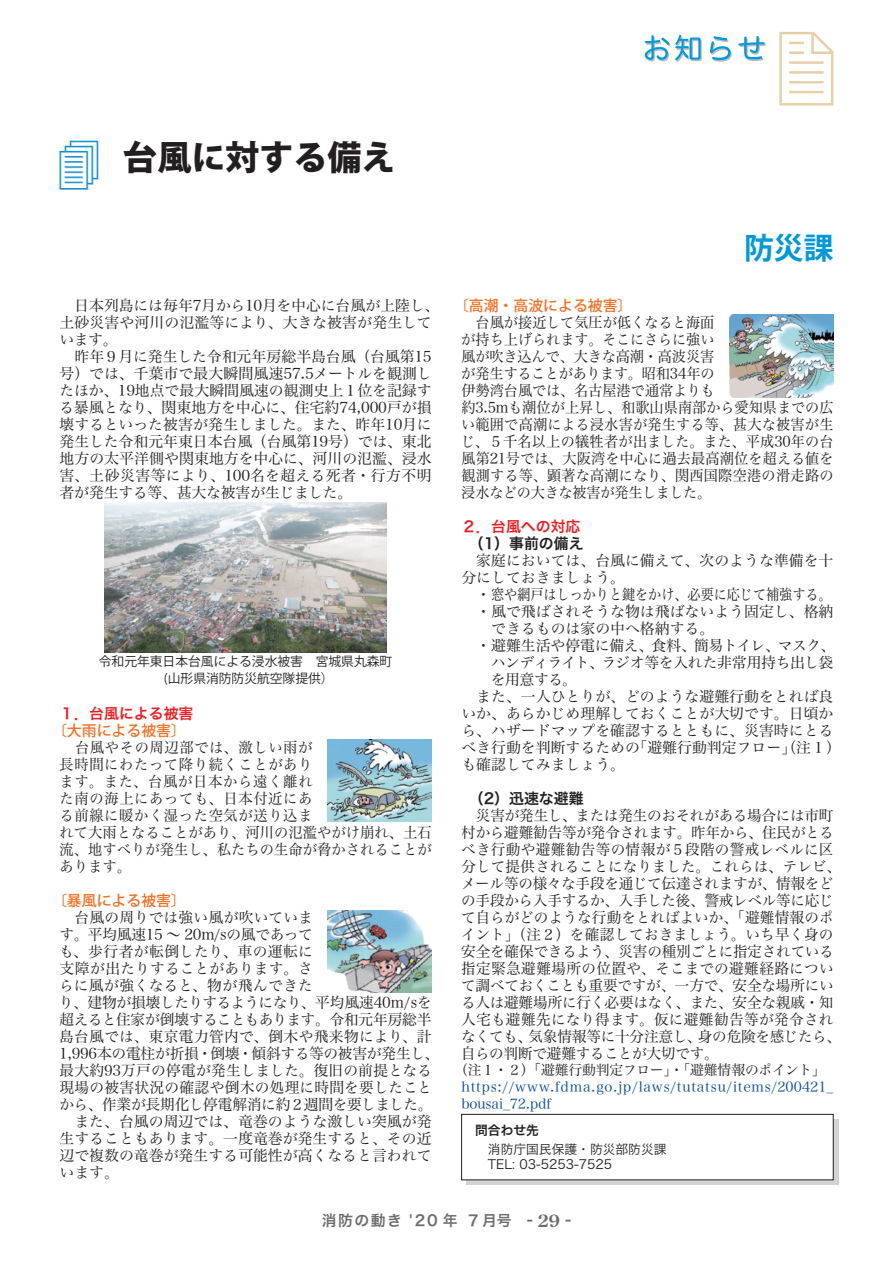
<style>
.page{position:relative;width:893px;height:1263px;background:#fff}
.page>*{position:absolute;margin:0;border:0;box-sizing:border-box;transform-origin:0 0}
.t1{font:800 34.05px "Koz Go Pro";color:#231f20}
.t2{font:700 29.7px "Koz Go Pro";color:#0099da}
.t3{font:14.85px/17px "Hira Min Pro N W3";color:#231f20}
.t4{font:14.85px/17px "Hira Min Pro N W3";color:#231f20;scale:.95 1}
.t5{font:14.85px/17px "Hira Min Pro N W3";letter-spacing:.045em;color:#231f20;scale:.96 1}
.t6{font:500 14.85px "Koz Go Pro";color:#f36e21}
.t7{font:14.85px "Hira Min Pro N W3";letter-spacing:-.03em;color:#231f20}
.t8{font:14.85px "Hira Kaku Pro N W6";color:#231f20}
.t9{font:14.85px "Hira Kaku Pro N W6";color:#ee1d23}
.t10{font:14.85px "Hira Kaku Pro W6";letter-spacing:.1em;color:#6c6d70}
.t11{font:13.8px/17px "Hira Min Pro N W3";letter-spacing:.06em;color:#0d4da1}
.t12{font:13.8px "Hira Min Pro N W3";letter-spacing:-.01em;color:#231f20}
.t13{font:12.75px/17px "Koz Go Pro";color:#231f20;text-align:center}
.t14{font:12.75px/14.9px "Hira Kaku Pro N W3";color:#231f20}
.t15{font:12.75px "Hira Kaku Pro N W6";color:#231f20}
.s1{font-family:"Century Old Style Std";font-weight:700;font-size:16.95px}
</style>
<div class="page">
<svg style="left:60px;top:141px;width:39px;height:49px"></svg>
<img style="left:327px;top:740px;width:105px;height:82px">
<img style="left:729px;top:315px;width:104px;height:83px">
<img style="left:327px;top:910px;width:105px;height:83px">
<img style="left:104px;top:502px;width:283px;height:151px">
<svg style="left:467px;top:1119px;width:372px;height:66px;background:#c2c3c5"></svg>
<div style="left:462px;top:1114px;width:371px;height:66px;background:#fff"></div>
<div style="left:461px;top:1114px;width:372px;height:66px;border:1px solid #231f20"></div>
<svg style="left:779px;top:32px;width:54px;height:74px"></svg>
<svg style="left:645px;top:35px;width:121px;height:27px"></svg>
<h1 class="t1" style="left:123px;top:136px;width:274px">台風に対する備え</h1>
<p class="t3" style="left:59px;top:295px;width:382px">　日本列島には毎年7月から10月を中心に台風が上陸し、土砂災害や河川の氾濫等により、大きな被害が発生しています。<br>　昨年９月に発生した令和元年房総半島台風（台風第15号）では、千葉市で最大瞬間風速57.5メートルを観測したほか、19地点で最大瞬間風速の観測史上１位を記録する暴風となり、関東地方を中心に、住宅約74,000戸が損壊するといった被害が発生しました。また、昨年10月に発生した令和元年東日本台風（台風第19号）では、東北地方の太平洋側や関東地方を中心に、河川の氾濫、浸水害、土砂災害等により、100名を超える死者・行方不明者が発生する等、甚大な被害が生じました。</p>
<p class="t13" style="left:99px;top:653px;width:295px">令和元年東日本台風による浸水被害　宮城県丸森町(山形県消防防災航空隊提供）</p>
<p class="t9" style="left:60px;top:700px;width:135px">１．台風による被害</p>
<p class="t6" style="left:52px;top:721px;width:135px">〔大雨による被害〕</p>
<p class="t5" style="left:60px;top:738px;width:389px;text-indent:16px">台風やその周辺部では、激しい雨が<br>長時間にわたって降り続くことがあり<br>ます。また、台風が日本から遠く離れ<br>た南の海上にあっても、日本付近にあ<br>る前線に暖かく湿った空気が送り込ま<br>れて大雨となることがあり、河川の氾濫やがけ崩れ、土石流、地すべりが発生し、私たちの生命が脅かされることがあります。</p>
<p class="t6" style="left:52px;top:891px;width:135px">〔暴風による被害〕</p>
<p class="t3" style="left:59px;top:908px;width:382px">　台風の周りでは強い風が吹いていま<br>す。平均風速15 ～ 20m/sの風であって<br>も、歩行者が転倒したり、車の運転に<br>支障が出たりすることがあります。さ<br>らに風が強くなると、物が飛んできた<br>り、建物が損壊したりするようになり、平均風速40m/sを超えると住家が倒壊することもあります。令和元年房総半島台風では、東京電力管内で、倒木や飛来物により、計<br>1,996本の電柱が折損・倒壊・傾斜する等の被害が発生し、最大約93万戸の停電が発生しました。復旧の前提となる現場の被害状況の確認や倒木の処理に時間を要したことから、作業が長期化し停電解消に約２週間を要しました。　また、台風の周辺では、竜巻のような激しい突風が発生することもあります。一度竜巻が発生すると、その近辺で複数の竜巻が発生する可能性が高くなると言われています。</p>
<h2 class="t2" style="left:744px;top:229px;width:91px">防災課</h2>
<p class="t6" style="left:454px;top:296px;width:180px">〔高潮・高波による被害〕</p>
<p class="t4" style="left:461px;top:312px;width:394px">　台風が接近して気圧が低くなると海面<br>が持ち上げられます。そこにさらに強い<br>風が吹き込んで、大きな高潮・高波災害<br>が発生することがあります。昭和34年の<br>伊勢湾台風では、名古屋港で通常よりも<br>約3.5mも潮位が上昇し、和歌山県南部から愛知県までの広い範囲で高潮による浸水害が発生する等、甚大な被害が生じ、５千名以上の犠牲者が出ました。また、平成30年の台風第21号では、大阪湾を中心に過去最高潮位を超える値を観測する等、顕著な高潮になり、関西国際空港の滑走路の浸水などの大きな被害が発生しました。</p>
<p class="t9" style="left:461px;top:513px;width:121px">２．台風への対応</p>
<p class="t8" style="left:461px;top:530px;width:124px">　（1）事前の備え</p>
<p class="t3" style="left:461px;top:550px;width:374px">　家庭においては、台風に備えて、次のような準備を十分にしておきましょう。</p>
<p class="t3" style="left:476px;top:584px;width:357px">・窓や網戸はしっかりと鍵をかけ、必要に応じて補強する。</p>
<p class="t3" style="left:476px;top:601px;width:359px">・風で飛ばされそうな物は飛ばないよう固定し、格納</p>
<p class="t3" style="left:491px;top:618px;width:225px">できるものは家の中へ格納する。</p>
<p class="t3" style="left:476px;top:636px;width:361px">・避難生活や停電に備え、食料、簡易トイレ、マスク、</p>
<p class="t7" style="left:491px;top:650px;width:344px">ハンディライト、ラジオ等を入れた非常用持ち出し袋</p>
<p class="t3" style="left:491px;top:670px;width:88px">を用意する。</p>
<p class="t3" style="left:461px;top:687px;width:374px">　また、一人ひとりが、どのような避難行動をとれば良</p>
<p class="t3" style="left:461px;top:704px;width:374px">いか、あらかじめ理解しておくことが大切です。日頃か</p>
<p class="t3" style="left:461px;top:721px;width:374px">ら、ハザードマップを確認するとともに、災害時にとる</p>
<p class="t3" style="left:461px;top:738px;width:381px">べき行動を判断するための「避難行動判定フロー」（注１）</p>
<p class="t3" style="left:461px;top:755px;width:165px">も確認してみましょう。</p>
<p class="t8" style="left:461px;top:785px;width:124px">　（2）迅速な避難</p>
<p class="t3" style="left:461px;top:806px;width:381px">　災害が発生し、または発生のおそれがある場合には市町村から避難勧告等が発令されます。昨年から、住民がとるべき行動や避難勧告等の情報が５段階の警戒レベルに区分して提供されることになりました。これらは、テレビ、メール等の様々な手段を通じて伝達されますが、情報をどの手段から入手するか、入手した後、警戒レベル等に応じて自らがどのような行動をとればよいか、「避難情報のポイント」（注２）を確認しておきましょう。いち早く身の安全を確保できるよう、災害の種別ごとに指定されている指定緊急避難場所の位置や、そこまでの避難経路について調べておくことも重要ですが、一方で、安全な場所にいる人は避難場所に行く必要はなく、また、安全な親戚・知人宅も避難先になり得ます。仮に避難勧告等が発令されなくても、気象情報等に十分注意し、身の危険を感じたら、自らの判断で避難することが大切です。</p>
<p class="t12" style="left:454px;top:1058px;width:373px">（注１・２）「避難行動判定フロー」・「避難情報のポイント」</p>
<p class="t11" style="left:461px;top:1077px;width:374px">https://www.fdma.go.jp/laws/tutatsu/items/200421_ bousai_72.pdf</p>
<p class="t15" style="left:475px;top:1118px;width:65px">問合わせ先</p>
<p class="t14" style="left:475px;top:1141px;width:193px">　消防庁国民保護・防災部防災課　TEL: 03-5253-7525</p>
<p class="t10" style="left:322px;top:1207px;width:251px">消防の動き '20 年 ７月号 - <span class="s1">29</span> -</p>
</div>
